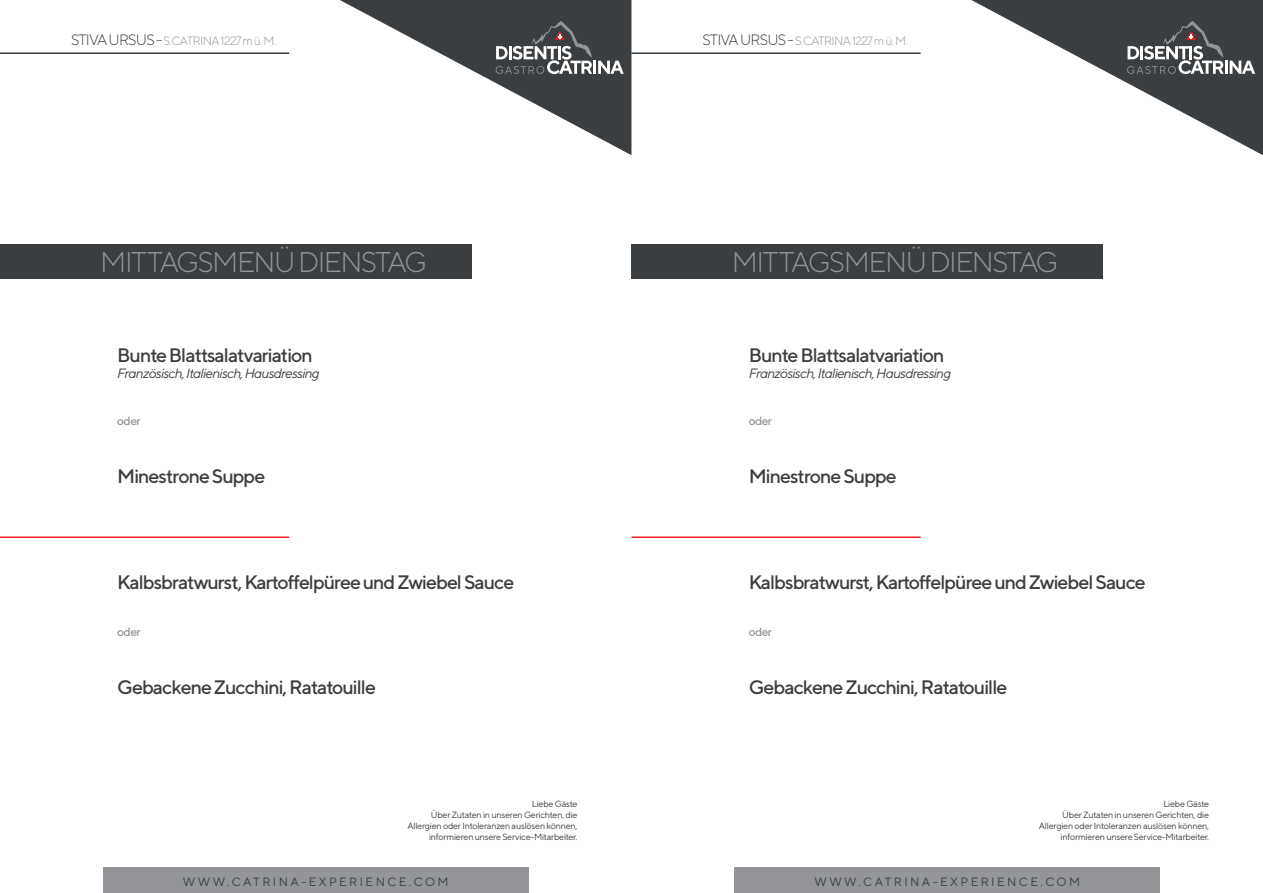
<style>
.page{position:relative;width:1263px;height:893px;background:#fff}
.page>*{position:absolute;margin:0;border:0;box-sizing:border-box;transform-origin:0 0}
.t1{font:300 28.5px "TT Norms";letter-spacing:-.05em;color:#939598}
.t2{font:500 19.5px "TT Norms";letter-spacing:-.05em;color:#3b3e40}
.t3{font:italic 13.5px "TT Norms";letter-spacing:-.05em;color:#3b3e40}
.t4{font:300 12px "TT Norms";letter-spacing:-.05em;color:#939598}
.t5{font:12px "TT Norms";letter-spacing:.2em;color:#3b3e40}
.t6{font:500 12px "TT Norms";letter-spacing:-.05em;color:#939598}
.t7{font:9px/10.8px "TT Norms";letter-spacing:-.025em;color:#3b3e40;text-align:right}
.s1{font-size:15px;color:#3b3e40}
</style>
<div class="page">
<hr style="left:631px;top:53px;width:290px;height:1px;background:#3b3e40">
<hr style="left:631px;top:536px;width:290px;height:2px;background:#ed1d24">
<hr style="left:0;top:536px;width:289px;height:2px;background:#ed1d24">
<hr style="left:0;top:53px;width:289px;height:1px;background:#3b3e40">
<div style="left:103px;top:867px;width:425px;height:26px;background:#939598"></div>
<div style="left:735px;top:867px;width:425px;height:26px;background:#939598"></div>
<svg style="left:971px;top:0;width:292px;height:155px"></svg>
<svg style="left:1127px;top:21px;width:128px;height:53px;background:#5f6163"></svg>
<svg style="left:340px;top:0;width:291px;height:155px"></svg>
<div style="left:631px;top:244px;width:472px;height:34px;background:#3b3e40"></div>
<div style="left:0;top:244px;width:471px;height:34px;background:#3b3e40"></div>
<h3 class="t4" style="left:71px;top:34px;width:207px"><span class="s1">STIVA URSUS -</span> S.CATRINA 1227 m ü. M.</h3>
<h3 class="t4" style="left:702px;top:34px;width:207px"><span class="s1">STIVA URSUS -</span> S.CATRINA 1227 m ü. M.</h3>
<h1 class="t1" style="left:100px;top:244px;width:328px">MITTAGSMENÜ DIENSTAG</h1>
<h1 class="t1" style="left:732px;top:244px;width:328px">MITTAGSMENÜ DIENSTAG</h1>
<h2 class="t2" style="left:117px;top:343px;width:197px">Bunte Blattsalatvariation</h2>
<h3 class="t3" style="left:117px;top:365px;width:204px">Französisch, Italienisch, Hausdressing</h3>
<h3 class="t6" style="left:117px;top:413px;width:25px">oder</h3>
<h2 class="t2" style="left:749px;top:343px;width:197px">Bunte Blattsalatvariation</h2>
<h3 class="t3" style="left:749px;top:365px;width:204px">Französisch, Italienisch, Hausdressing</h3>
<h3 class="t6" style="left:749px;top:413px;width:25px">oder</h3>
<h2 class="t2" style="left:117px;top:464px;width:149px">Minestrone Suppe</h2>
<h2 class="t2" style="left:749px;top:464px;width:149px">Minestrone Suppe</h2>
<h2 class="t2" style="left:117px;top:570px;width:398px">Kalbsbratwurst, Kartoffelpüree und Zwiebel Sauce</h2>
<h3 class="t6" style="left:117px;top:625px;width:25px">oder</h3>
<h2 class="t2" style="left:749px;top:570px;width:398px">Kalbsbratwurst, Kartoffelpüree und Zwiebel Sauce</h2>
<h3 class="t6" style="left:749px;top:625px;width:25px">oder</h3>
<h2 class="t2" style="left:117px;top:675px;width:260px">Gebackene Zucchini, Ratatouille</h2>
<h2 class="t2" style="left:749px;top:675px;width:260px">Gebackene Zucchini, Ratatouille</h2>
<p class="t7" style="left:407px;top:798px;width:172px">Liebe Gäste<br>Über Zutaten in unseren Gerichten, die Allergien oder Intoleranzen auslösen können, informieren unsere Service-Mitarbeiter.</p>
<p class="t7" style="left:1039px;top:798px;width:172px">Liebe Gäste<br>Über Zutaten in unseren Gerichten, die Allergien oder Intoleranzen auslösen können, informieren unsere Service-Mitarbeiter.</p>
<h3 class="t5" style="left:183px;top:874px;width:267px">WWW.CATRINA-EXPERIENCE.COM</h3>
<h3 class="t5" style="left:814px;top:874px;width:267px">WWW.CATRINA-EXPERIENCE.COM</h3>
</div>
